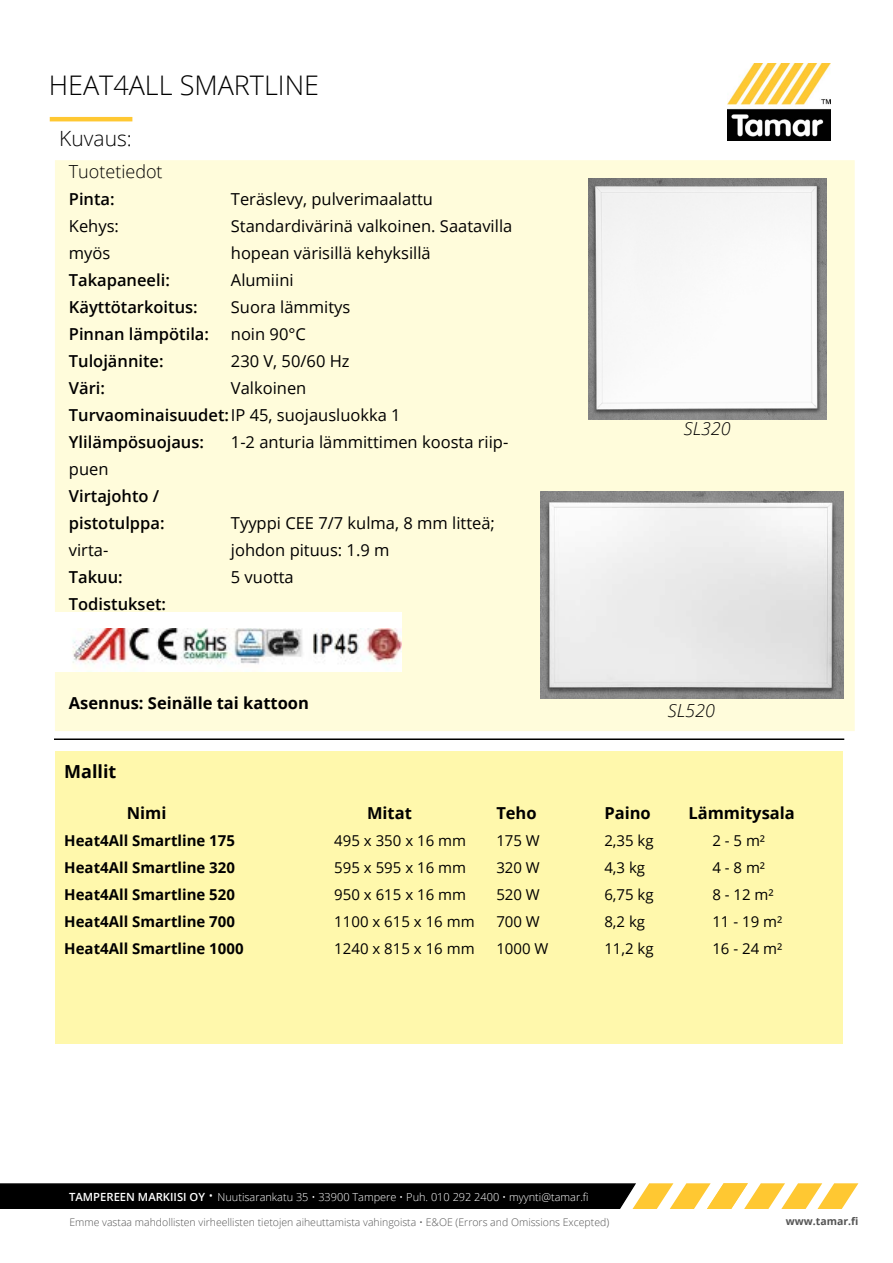
<style>
.page{position:relative;width:893px;height:1263px;background:#fff}
.page>*{position:absolute;margin:0;border:0;box-sizing:border-box;transform-origin:0 0}
.t1{font:300 27px "Open Sans";color:#000}
.t2{font:300 21px "Open Sans";color:#000}
.t3{font:300 18px "Open Sans";color:#000}
.t4{font:italic 300 18px "Open Sans";color:#000}
.t5{font:700 18px "Open Sans";color:#000}
.t6{font:16.5px "Open Sans";color:#000}
.t7{font:600 16.5px/27px "Open Sans";color:#000}
.t8{font:700 16.5px "Open Sans";color:#000}
.t9{font:15px "Open Sans";color:#000}
.t10{font:700 15px "Open Sans";color:#000}
.t11{font:300 10.95px "Open Sans";color:#fff}
.t12{font:300 10.5px "Open Sans";color:#545454}
.t13{font:700 10.5px "Open Sans";color:#545454}
.s1{font-weight:400}
.s2{font-weight:600;font-size:11.25px}
.s3{font-size:15px}
</style>
<div class="page">
<div style="left:56px;top:161px;width:798px;height:569px;background:#fffcdb"></div>
<div style="left:55px;top:751px;width:787px;height:292px;background:#fff8ac"></div>
<hr style="left:54px;top:738px;width:790px;height:2px;background:#000">
<img style="left:56px;top:613px;width:345px;height:59px">
<img style="left:588px;top:179px;width:238px;height:241px">
<img style="left:540px;top:491px;width:303px;height:208px">
<svg style="left:0;top:1183px;width:858px;height:26px;background:#463d24"></svg>
<img style="left:727px;top:64px;width:104px;height:77px">
<hr style="left:50px;top:117px;width:82px;height:4px;background:#ffc832">
<h1 class="t1" style="left:49px;top:66px;width:272px">HEAT4ALL SMARTLINE</h1>
<p class="t2" style="left:59px;top:124px;width:74px">Kuvaus:</p>
<p class="t3" style="left:69px;top:159px;width:95px">Tuotetiedot</p>
<p class="t7" style="left:69px;top:185px;width:47px">Pinta:</p>
<p class="t6" style="left:231px;top:188px;width:204px">Teräslevy, pulverimaalattu</p>
<p class="t6" style="left:69px;top:215px;width:52px">Kehys:</p>
<p class="t6" style="left:231px;top:215px;width:283px">Standardivärinä valkoinen. Saatavilla</p>
<p class="t6" style="left:69px;top:242px;width:43px">myös</p>
<p class="t6" style="left:231px;top:242px;width:201px">hopean värisillä kehyksillä</p>
<p class="t7" style="left:69px;top:266px;width:102px">Takapaneeli:</p>
<p class="t6" style="left:231px;top:269px;width:64px">Alumiini</p>
<p class="t7" style="left:69px;top:293px;width:130px">Käyttötarkoitus:</p>
<p class="t6" style="left:231px;top:296px;width:121px">Suora lämmitys</p>
<p class="t7" style="left:69px;top:320px;width:142px">Pinnan lämpötila:</p>
<p class="t6" style="left:231px;top:323px;width:77px">noin 90°C</p>
<p class="t7" style="left:69px;top:347px;width:96px">Tulojännite:</p>
<p class="t6" style="left:231px;top:350px;width:120px">230 V, 50/60 Hz</p>
<p class="t7" style="left:69px;top:374px;width:38px">Väri:</p>
<p class="t7" style="left:69px;top:374px;width:333px;text-indent:162px"><span class="s1">Valkoinen<br></span>Turvaominaisuudet:<span class="s1">IP 45, suojausluokka 1<br></span>Ylilämpösuojaus:</p>
<p class="t6" style="left:231px;top:431px;width:279px">1-2 anturia lämmittimen koosta riip-</p>
<p class="t6" style="left:69px;top:458px;width:41px">puen</p>
<p class="t7" style="left:69px;top:482px;width:97px">Virtajohto / pistotulppa:</p>
<p class="t6" style="left:231px;top:512px;width:266px">Tyyppi CEE 7/7 kulma, 8 mm litteä;</p>
<p class="t6" style="left:69px;top:539px;width:41px">virta-</p>
<p class="t6" style="left:231px;top:539px;width:160px">johdon pituus: 1.9 m</p>
<p class="t7" style="left:69px;top:563px;width:55px">Takuu:</p>
<p class="t6" style="left:231px;top:566px;width:64px">5 vuotta</p>
<p class="t7" style="left:69px;top:590px;width:99px">Todistukset:</p>
<p class="t8" style="left:69px;top:691px;width:242px">Asennus: Seinälle tai kattoon</p>
<p class="t5" style="left:64px;top:758px;width:54px">Mallit</p>
<p class="t4" style="left:684px;top:416px;width:48px">SL320</p>
<p class="t4" style="left:668px;top:698px;width:48px">SL520</p>
<p class="t8" style="left:127px;top:801px;width:41px">Nimi</p>
<p class="t8" style="left:367px;top:801px;width:46px">Mitat</p>
<p class="t8" style="left:496px;top:801px;width:42px">Teho</p>
<p class="t8" style="left:604px;top:801px;width:48px">Paino</p>
<p class="t8" style="left:688px;top:801px;width:108px">Lämmitysala</p>
<p class="t10" style="left:64px;top:830px;width:172px">Heat4All Smartline 175</p>
<p class="t9" style="left:334px;top:830px;width:133px">495 x 350 x 16 mm</p>
<p class="t9" style="left:496px;top:830px;width:45px">175 W</p>
<p class="t9" style="left:604px;top:830px;width:51px">2,35 kg</p>
<p class="t9" style="left:712px;top:830px;width:54px">2 - 5 m²</p>
<p class="t10" style="left:64px;top:857px;width:172px">Heat4All Smartline 320</p>
<p class="t9" style="left:334px;top:857px;width:133px">595 x 595 x 16 mm</p>
<p class="t9" style="left:496px;top:857px;width:45px">320 W</p>
<p class="t9" style="left:604px;top:857px;width:42px">4,3 kg</p>
<p class="t9" style="left:712px;top:857px;width:54px">4 - 8 m²</p>
<p class="t10" style="left:64px;top:884px;width:172px">Heat4All Smartline 520</p>
<p class="t9" style="left:334px;top:884px;width:133px">950 x 615 x 16 mm</p>
<p class="t9" style="left:496px;top:884px;width:45px">520 W</p>
<p class="t9" style="left:604px;top:884px;width:51px">6,75 kg</p>
<p class="t9" style="left:712px;top:884px;width:63px">8 - 12 m²</p>
<p class="t10" style="left:64px;top:911px;width:172px">Heat4All Smartline 700</p>
<p class="t9" style="left:334px;top:911px;width:142px">1100 x 615 x 16 mm</p>
<p class="t9" style="left:496px;top:911px;width:45px">700 W</p>
<p class="t9" style="left:604px;top:911px;width:42px">8,2 kg</p>
<p class="t9" style="left:712px;top:911px;width:72px">11 - 19 m²</p>
<p class="t10" style="left:64px;top:938px;width:181px">Heat4All Smartline 1000</p>
<p class="t9" style="left:334px;top:938px;width:142px">1240 x 815 x 16 mm</p>
<p class="t9" style="left:496px;top:938px;width:54px">1000 W</p>
<p class="t9" style="left:604px;top:938px;width:51px">11,2 kg</p>
<p class="t9" style="left:712px;top:938px;width:72px">16 - 24 m²</p>
<p class="t11" style="left:69px;top:1189px;width:521px"><span class="s2">TAMPEREEN MARKIISI OY</span> <span class="s3">•</span> Nuutisarankatu 35 • 33900 Tampere • Puh. 010 292 2400 • myynti@tamar.fi</p>
<p class="t12" style="left:69px;top:1215px;width:541px">Emme vastaa mahdollisten virheellisten tietojen aiheuttamista vahingoista • E&amp;OE (Errors and Omissions Excepted)</p>
<p class="t13" style="left:786px;top:1213px;width:74px">www.tamar.fi</p>
</div>
